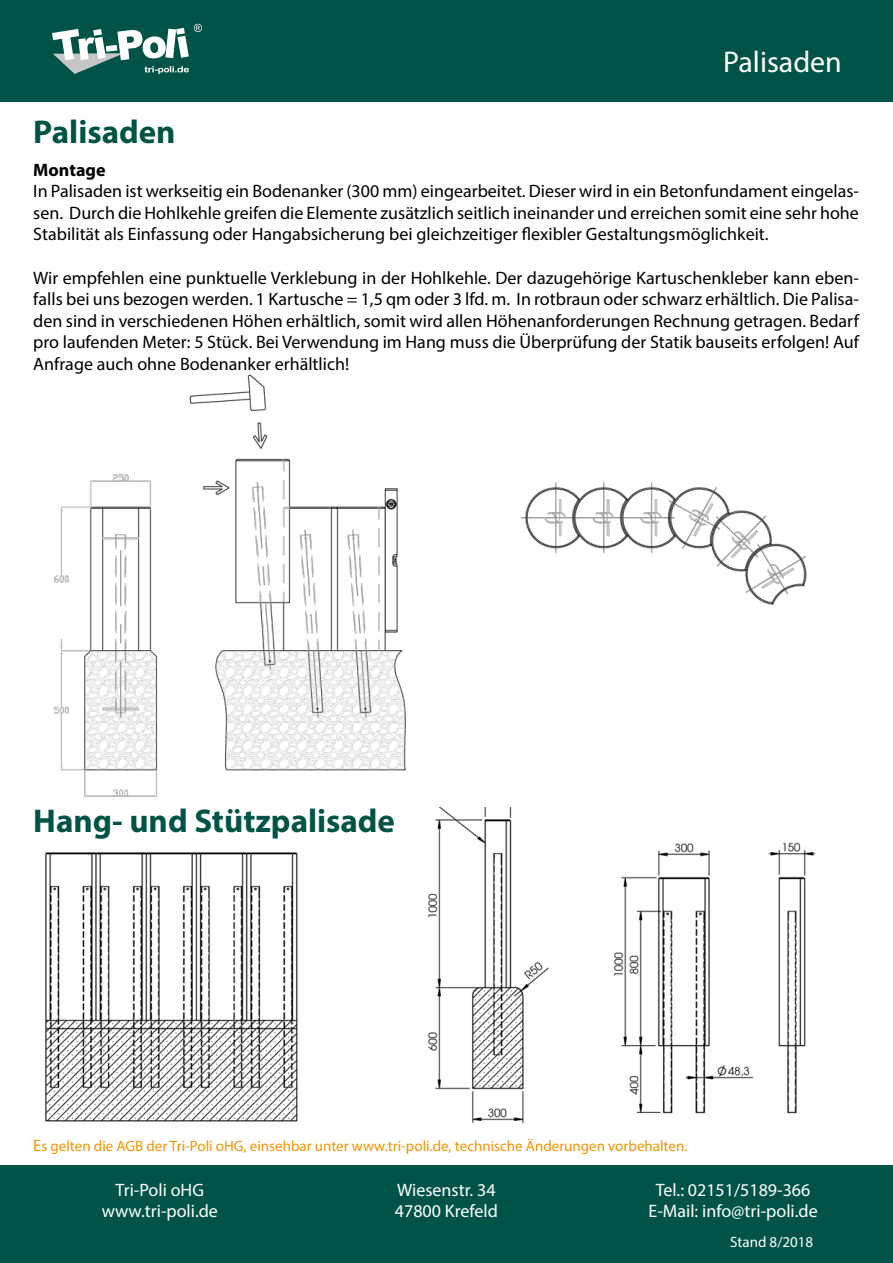
<style>
.page{position:relative;width:893px;height:1263px;background:#fff}
.page>*{position:absolute;margin:0;border:0;box-sizing:border-box;transform-origin:0 0}
.t1{font:700 33px "Myriad Pro";color:#005346}
.t2{font:30px "Myriad Pro";color:#fff}
.t3{font:18px/21.6px "Myriad Pro";color:#000;text-align:justify}
.t4{font:18px/21.6px "Myriad Pro";color:#fff;text-align:center}
.t5{font:700 18px "Myriad Pro";color:#000}
.t6{font:15px "Myriad Pro";color:#f49400}
.t7{font:15px "Myriad Pro";color:#fff}
.s1{font-size:16.5px}
</style>
<div class="page">
<div style="left:0;top:1165px;width:893px;height:98px;background:#005346"></div>
<div style="left:0;top:0;width:893px;height:102px;background:#005346"></div>
<svg style="left:52px;top:24px;width:150px;height:50px"></svg>
<img style="left:53px;top:374px;width:353px;height:423px">
<img style="left:520px;top:482px;width:287px;height:123px">
<div style="left:41px;top:583px;width:35px;height:55px;background:#fff"></div>
<img style="left:45px;top:852px;width:253px;height:270px">
<img style="left:613px;top:842px;width:203px;height:272px">
<img style="left:428px;top:808px;width:121px;height:316px">
<h1 class="t1" style="left:33px;top:111px;width:144px">Palisaden</h1>
<h2 class="t2" style="left:723px;top:44px;width:120px">Palisaden</h2>
<p class="t5" style="left:33px;top:158px;width:74px">Montage</p>
<p class="t3" style="left:33px;top:180px;width:827px">In Palisaden ist werkseitig ein Bodenanker (300 mm) eingearbeitet. Dieser wird in ein Betonfundament eingelas&shy;sen. Durch die Hohlkehle greifen die Elemente zusätzlich seitlich ineinander und erreichen somit eine sehr hohe Stabilität als Einfassung oder Hangabsicherung bei gleichzeitiger flexibler Gestaltungsmöglichkeit.</p>
<p class="t3" style="left:33px;top:266px;width:827px">Wir empfehlen eine punktuelle Verklebung in der Hohlkehle. Der dazugehörige Kartuschenkleber kann eben&shy;falls bei uns bezogen werden. 1 Kartusche = 1,5 qm oder 3 lfd. m. In rotbraun oder schwarz erhältlich. Die Palisa&shy;den sind in verschiedenen Höhen erhältlich, somit wird allen Höhenanforderungen Rechnung getragen. Bedarf pro laufenden Meter: 5 Stück. Bei Verwendung im Hang muss die Überprüfung der Statik bauseits erfolgen! Auf Anfrage auch ohne Bodenanker erhältlich!</p>
<h1 class="t1" style="left:33px;top:799px;width:363px">Hang- und Stützpalisade</h1>
<p class="t6" style="left:33px;top:1137px;width:656px"><span class="s1">E</span>s gelten die AGB der Tri-Poli oHG, einsehbar unter www.tri-poli.de, technische Änderungen vorbehalten.</p>
<p class="t4" style="left:102px;top:1178px;width:118px">Tri-Poli oHG www.tri-poli.de</p>
<p class="t4" style="left:395px;top:1178px;width:105px;text-align:left">Wiesenstr. 34<br>47800 Krefeld</p>
<p class="t4" style="left:648px;top:1178px;width:171px">Tel.: 02151/5189-366<br>E-Mail: info@tri-poli.de</p>
<p class="t7" style="left:730px;top:1233px;width:85px">Stand 8/2018</p>
</div>
